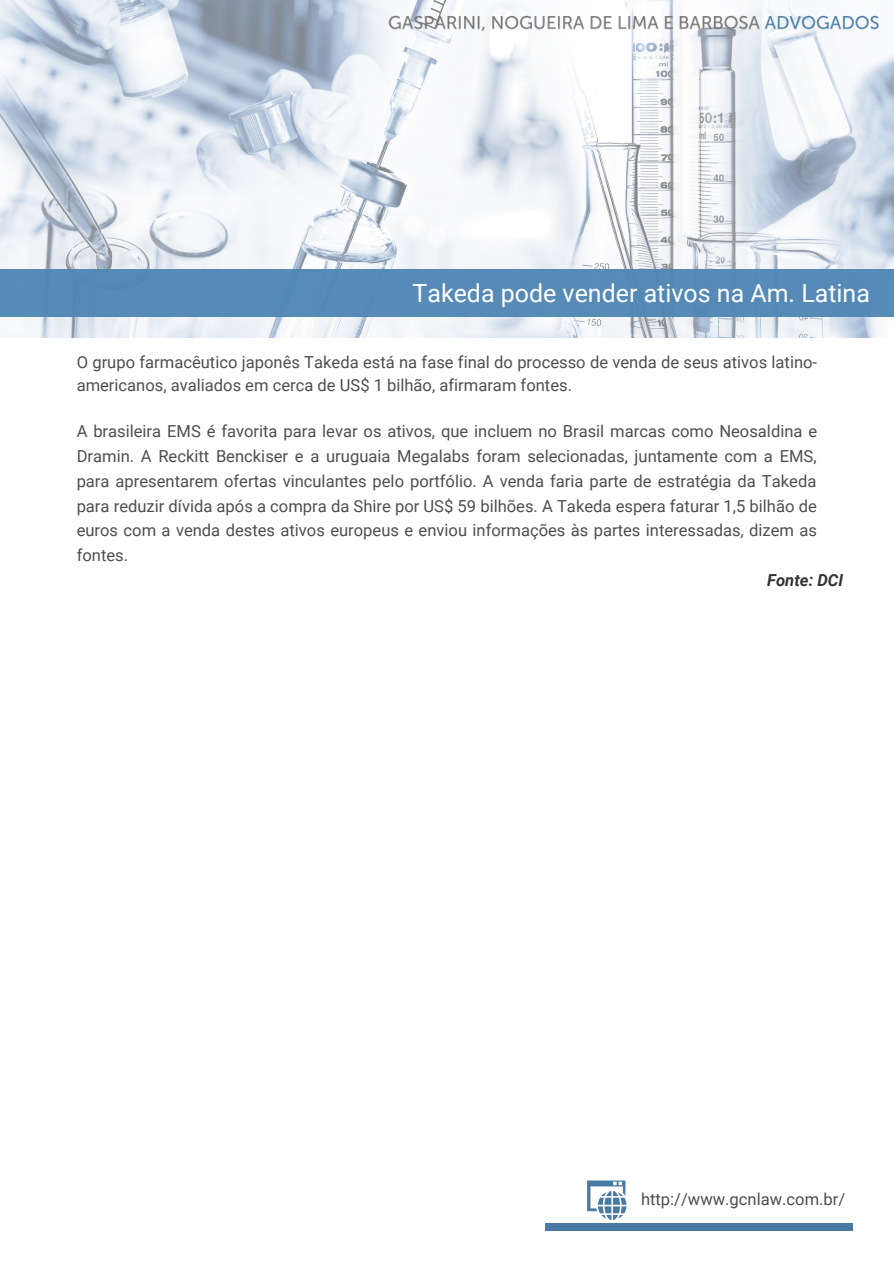
<style>
.page{position:relative;width:894px;height:1264px;background:#fff}
.page>*{position:absolute;margin:0;border:0;box-sizing:border-box;transform-origin:0 0}
.t1{font:24.9px "Roboto";color:#fff}
.t2{font:16.5px/24.8px "Roboto";color:#4e4e4e}
.t3{font:italic 700 16.5px "Roboto";color:#333}
</style>
<div class="page">
<img style="left:0;top:0;width:893px;height:338px">
<div style="left:0;top:270px;width:893px;height:46px;background:#5087b5"></div>
<div style="left:545px;top:1223px;width:307px;height:8px;background:#487aa3"></div>
<svg style="left:587px;top:1180px;width:39px;height:39px"></svg>
<img style="left:385px;top:0;width:498px;height:47px">
<h1 class="t1" style="left:412px;top:279px;width:459px">Takeda pode vender ativos na Am. Latina</h1>
<p class="t2" style="left:77px;top:351px;width:741px;line-height:22.5px">O grupo farmacêutico japonês Takeda está na fase final do processo de venda de seus ativos latino&shy;americanos, avaliados em cerca de US$ 1 bilhão, afirmaram fontes.</p>
<p class="t2" style="left:77px;top:419px;width:741px;text-align:justify">A brasileira EMS é favorita para levar os ativos, que incluem no Brasil marcas como Neosaldina e Dramin. A Reckitt Benckiser e a uruguaia Megalabs foram selecionadas, juntamente com a EMS, para apresentarem ofertas vinculantes pelo portfólio. A venda faria parte de estratégia da Takeda para reduzir dívida após a compra da Shire por US$ 59 bilhões. A Takeda espera faturar 1,5 bilhão de euros com a venda destes ativos europeus e enviou informações às partes interessadas, dizem as fontes.</p>
<p class="t3" style="left:767px;top:570px;width:77px">Fonte: DCI</p>
<p class="t2" style="left:640px;top:1187px;width:206px">http://www.gcnlaw.com.br/</p>
</div>
